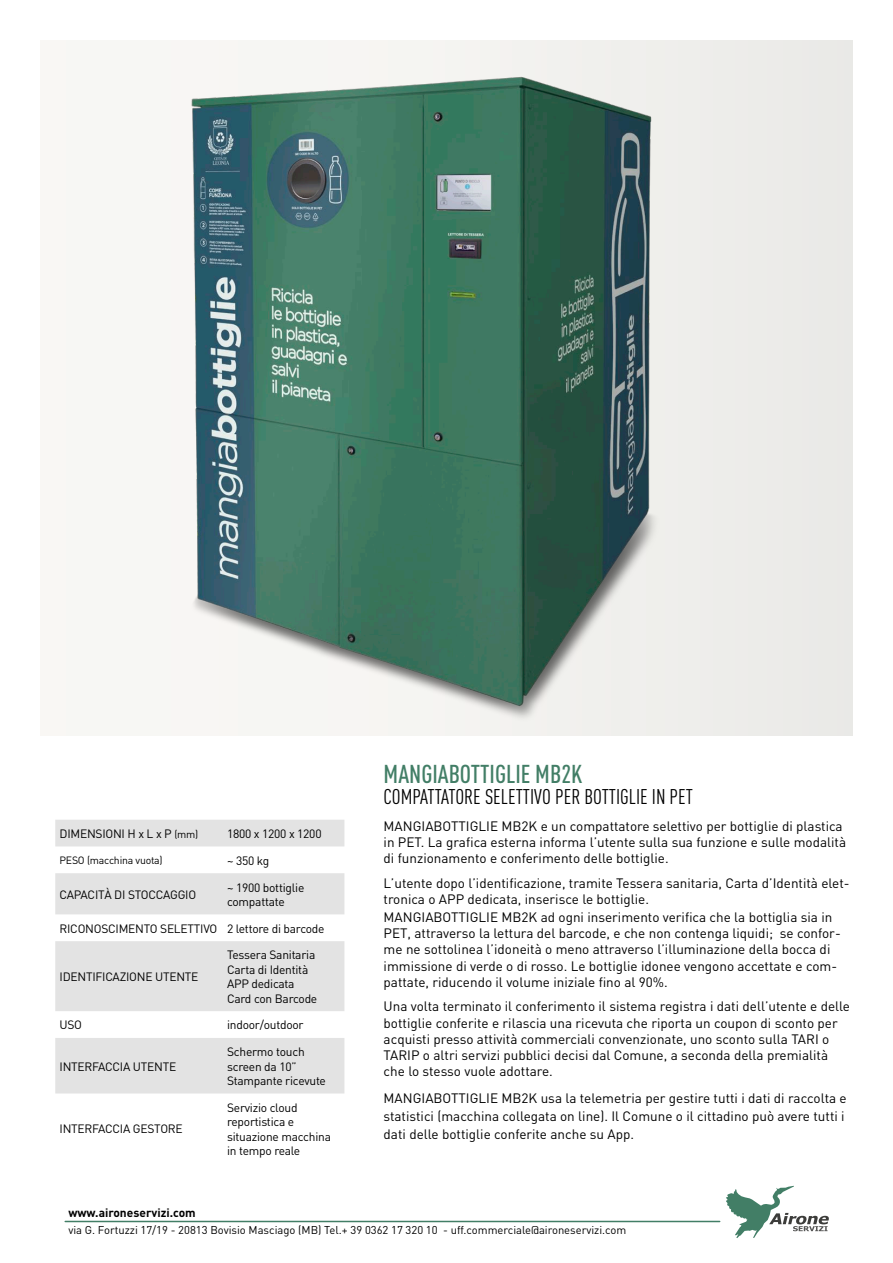
<style>
.page{position:relative;width:893px;height:1263px;background:#fff}
.page>*{position:absolute;margin:0;border:0;box-sizing:border-box;transform-origin:0 0}
.t1{font:500 25.5px "DIN Cond";color:#427e66}
.t2{font:21px "DIN Cond";color:#000}
.t3{font:13.5px/16.2px "DIN";color:#000}
.t4{font:12px/14.4px "DIN";letter-spacing:-.02em;color:#000}
.t5{font:700 12px "DIN";color:#000}
.t6{font:11.25px "DIN";color:#000}
.t7{font:10.5px "DIN";letter-spacing:-.02em;color:#000}
.s1{font-size:10.5px}
</style>
<div class="page">
<div style="left:40px;top:40px;width:813px;height:696px;background:#eeedeb"></div>
<img style="left:137px;top:43px;width:517px;height:693px">
<svg style="left:55px;top:820px;width:289px;height:273px;fill:#e3e3e3"></svg>
<hr style="left:65px;top:1221px;width:655px;height:1px;background:#427e66">
<svg style="left:726px;top:1186px;width:103px;height:52px"></svg>
<p class="t4" style="left:60px;top:826px;width:140px">DIMENSIONI H x L x P <span class="s1">(mm)</span></p>
<p class="t4" style="left:227px;top:826px;width:96px">1800 x 1200 x 1200</p>
<p class="t7" style="left:60px;top:854px;width:105px">PESO (macchina vuota)</p>
<p class="t4" style="left:227px;top:853px;width:44px">~ 350 kg</p>
<p class="t4" style="left:60px;top:887px;width:138px">CAPACITÀ DI STOCCAGGIO</p>
<p class="t4" style="left:227px;top:880px;width:79px">~ 1900 bottiglie compattate</p>
<p class="t4" style="left:60px;top:921px;width:267px">RICONOSCIMENTO SELETTIVO 2 lettore di barcode</p>
<p class="t4" style="left:60px;top:969px;width:140px">IDENTIFICAZIONE UTENTE</p>
<p class="t4" style="left:227px;top:948px;width:92px">Tessera Sanitaria<br>Carta di Identità<br>APP dedicata<br>Card con Barcode</p>
<p class="t4" style="left:60px;top:1018px;width:24px">USO</p>
<p class="t4" style="left:227px;top:1018px;width:78px">indoor/outdoor</p>
<p class="t4" style="left:60px;top:1059px;width:118px">INTERFACCIA UTENTE</p>
<p class="t4" style="left:227px;top:1044px;width:100px">Schermo touch screen da 10”<br>Stampante ricevute</p>
<p class="t4" style="left:60px;top:1122px;width:125px">INTERFACCIA GESTORE</p>
<p class="t5" style="left:68px;top:1205px;width:129px">www.aironeservizi.com</p>
<p class="t4" style="left:227px;top:1100px;width:105px">Servizio cloud reportistica e situazione macchina in tempo reale</p>
<h1 class="t1" style="left:384px;top:759px;width:200px">MANGIABOTTIGLIE MB2K</h1>
<h2 class="t2" style="left:384px;top:784px;width:311px">COMPATTATORE SELETTIVO PER BOTTIGLIE IN PET</h2>
<p class="t3" style="left:384px;top:817px;width:464px">MANGIABOTTIGLIE MB2K e un compattatore selettivo per bottiglie di plastica in PET. La grafica esterna informa l’utente sulla sua funzione e sulle modalità di funzionamento e conferimento delle bottiglie.</p>
<p class="t3" style="left:384px;top:874px;width:467px">L’utente dopo l’identificazione, tramite Tessera sanitaria, Carta d’Identità elet&shy;tronica o APP dedicata, inserisce le bottiglie.</p>
<p class="t3" style="left:384px;top:909px;width:459px">MANGIABOTTIGLIE MB2K ad ogni inserimento verifica che la bottiglia sia in PET, attraverso la lettura del barcode, e che non contenga liquidi; se confor&shy;me ne sottolinea l’idoneità o meno attraverso l’illuminazione della bocca di immissione di verde o di rosso. Le bottiglie idonee vengono accettate e com&shy;pattate, riducendo il volume iniziale fino al 90%.</p>
<p class="t3" style="left:384px;top:998px;width:468px">Una volta terminato il conferimento il sistema registra i dati dell’utente e delle bottiglie conferite e rilascia una ricevuta che riporta un coupon di sconto per acquisti presso attività commerciali convenzionate, uno sconto sulla TARI o TARIP o altri servizi pubblici decisi dal Comune, a seconda della premialità che lo stesso vuole adottare.</p>
<p class="t3" style="left:384px;top:1089px;width:465px;line-height:18px">MANGIABOTTIGLIE MB2K usa la telemetria per gestire tutti i dati di raccolta e statistici (macchina collegata on line). Il Comune o il cittadino può avere tutti i dati delle bottiglie conferite anche su App.</p>
<p class="t6" style="left:68px;top:1223px;width:559px">via G. Fortuzzi 17/19 - 20813 Bovisio Masciago (MB) Tel.+ 39 0362 17 320 10 - uff.commerciale@aironeservizi.com</p>
</div>
